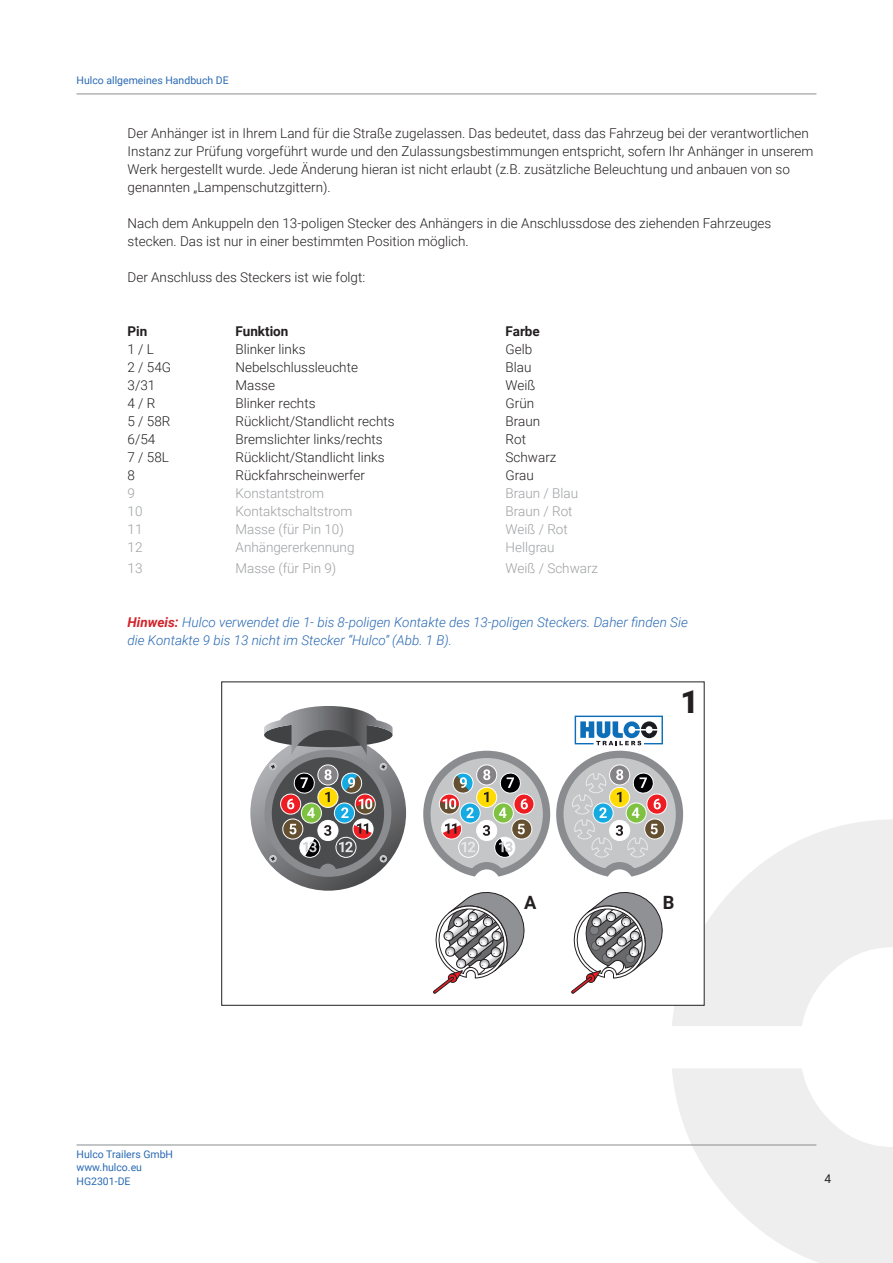
<style>
.page{position:relative;width:893px;height:1263px;background:#fff}
.page>*{position:absolute;margin:0;border:0;box-sizing:border-box;transform-origin:0 0}
.t1{font:900 31.5px "Roboto";color:#231f20}
.t2{font:700 18.3px "Roboto";color:#231f20}
.Body_9_12_roboto_lig{font:300 13.5px/18px "Roboto";color:#231f20}
.t3{font:300 13.5px "Roboto";color:#9d9fa2}
.Body_9_12_roboto_lig-2{font:italic 300 13.5px "Roboto";color:#2869b3}
.t4{font:700 13.5px "Roboto";color:#231f20}
.t5{font:12px "Roboto";color:#231f20}
.t6{font:10.5px/13.5px "Roboto";color:#2869b3}
.s1{font-weight:700;color:#d1232a}
</style>
<div class="page">
<svg style="left:672px;top:819px;width:221px;height:444px;fill:#eeeeef"></svg>
<hr style="left:77px;top:1144px;width:739px;height:1px;background:#8a8c8f">
<hr style="left:77px;top:94px;width:739px;height:1px;background:#8a8c8f">
<div style="left:223px;top:824px;width:481px;height:181px;background:#fff"></div>
<div style="left:221px;top:681px;width:484px;height:325px;border:1px solid #231f20"></div>
<svg style="left:250px;top:735px;width:156px;height:156px"></svg>
<svg style="left:268px;top:753px;width:120px;height:120px"></svg>
<div style="left:264px;top:750px;width:127px;height:127px;border:7px solid #8a8c8f;border-radius:50%"></div>
<svg style="left:269px;top:763px;width:119px;height:109px"></svg>
<svg style="left:264px;top:706px;width:129px;height:49px"></svg>
<svg style="left:433px;top:892px;width:92px;height:102px"></svg>
<svg style="left:571px;top:892px;width:92px;height:102px"></svg>
<svg style="left:574px;top:715px;width:89px;height:1px"></svg>
<svg style="left:423px;top:716px;width:264px;height:161px"></svg>
<p class="t6" style="left:77px;top:74px;width:154px">Hulco allgemeines Handbuch DE</p>
<p class="Body_9_12_roboto_lig" style="left:128px;top:123px;width:687px">Der Anhänger ist in Ihrem Land für die Straße zugelassen. Das bedeutet, dass das Fahrzeug bei der verantwortlichen Instanz zur Prüfung vorgeführt wurde und den Zulassungsbestimmungen entspricht, sofern Ihr Anhänger in unserem Werk hergestellt wurde. Jede Änderung hieran ist nicht erlaubt (z.B. zusätzliche Beleuchtung und anbauen von so genannten „Lampenschutzgittern).</p>
<p class="Body_9_12_roboto_lig" style="left:128px;top:213px;width:645px">Nach dem Ankuppeln den 13-poligen Stecker des Anhängers in die Anschlussdose des ziehenden Fahrzeuges</p>
<p class="Body_9_12_roboto_lig" style="left:128px;top:231px;width:343px">stecken. Das ist nur in einer bestimmten Position möglich.</p>
<p class="Body_9_12_roboto_lig" style="left:128px;top:267px;width:239px">Der Anschluss des Steckers ist wie folgt:</p>
<p class="t4" style="left:128px;top:321px;width:21px">Pin</p>
<p class="t4" style="left:236px;top:321px;width:54px">Funktion</p>
<p class="t4" style="left:506px;top:321px;width:36px">Farbe</p>
<p class="Body_9_12_roboto_lig" style="left:128px;top:339px;width:28px">1 / L</p>
<p class="Body_9_12_roboto_lig" style="left:236px;top:339px;width:71px">Blinker links</p>
<p class="Body_9_12_roboto_lig" style="left:506px;top:339px;width:28px">Gelb</p>
<p class="Body_9_12_roboto_lig" style="left:128px;top:357px;width:45px">2 / 54G</p>
<p class="Body_9_12_roboto_lig" style="left:236px;top:357px;width:124px">Nebelschlussleuchte</p>
<p class="Body_9_12_roboto_lig" style="left:506px;top:357px;width:27px">Blau</p>
<p class="Body_9_12_roboto_lig" style="left:128px;top:375px;width:29px">3/31</p>
<p class="Body_9_12_roboto_lig" style="left:236px;top:375px;width:41px">Masse</p>
<p class="Body_9_12_roboto_lig" style="left:506px;top:375px;width:31px">Weiß</p>
<p class="Body_9_12_roboto_lig" style="left:128px;top:393px;width:29px">4 / R</p>
<p class="Body_9_12_roboto_lig" style="left:236px;top:393px;width:81px">Blinker rechts</p>
<p class="Body_9_12_roboto_lig" style="left:506px;top:393px;width:30px">Grün</p>
<p class="Body_9_12_roboto_lig" style="left:128px;top:411px;width:44px">5 / 58R</p>
<p class="Body_9_12_roboto_lig" style="left:236px;top:411px;width:161px">Rücklicht/Standlicht rechts</p>
<p class="Body_9_12_roboto_lig" style="left:506px;top:411px;width:36px">Braun</p>
<p class="Body_9_12_roboto_lig" style="left:128px;top:429px;width:29px">6/54</p>
<p class="Body_9_12_roboto_lig" style="left:236px;top:429px;width:149px">Bremslichter links/rechts</p>
<p class="Body_9_12_roboto_lig" style="left:506px;top:429px;width:22px">Rot</p>
<p class="Body_9_12_roboto_lig" style="left:128px;top:447px;width:43px">7 / 58L</p>
<p class="Body_9_12_roboto_lig" style="left:236px;top:447px;width:151px">Rücklicht/Standlicht links</p>
<p class="Body_9_12_roboto_lig" style="left:506px;top:447px;width:52px">Schwarz</p>
<p class="Body_9_12_roboto_lig" style="left:128px;top:465px;width:9px">8</p>
<p class="Body_9_12_roboto_lig" style="left:236px;top:465px;width:131px">Rückfahrscheinwerfer</p>
<p class="Body_9_12_roboto_lig" style="left:506px;top:465px;width:30px">Grau</p>
<p class="t3" style="left:128px;top:483px;width:9px">9</p>
<p class="t3" style="left:236px;top:483px;width:90px">Konstantstrom</p>
<p class="t3" style="left:506px;top:483px;width:74px">Braun / Blau</p>
<p class="t3" style="left:128px;top:501px;width:16px">10</p>
<p class="t3" style="left:236px;top:501px;width:118px">Kontaktschaltstrom</p>
<p class="t3" style="left:506px;top:501px;width:68px">Braun / Rot</p>
<p class="t3" style="left:128px;top:519px;width:16px">11</p>
<p class="t3" style="left:236px;top:519px;width:110px">Masse (für Pin 10)</p>
<p class="t3" style="left:506px;top:519px;width:64px">Weiß / Rot</p>
<p class="t3" style="left:128px;top:537px;width:16px">12</p>
<p class="t3" style="left:236px;top:537px;width:120px">Anhängererkennung</p>
<p class="t3" style="left:506px;top:537px;width:50px">Hellgrau</p>
<p class="t3" style="left:128px;top:559px;width:16px">13</p>
<p class="t3" style="left:236px;top:559px;width:102px">Masse (für Pin 9)</p>
<p class="t3" style="left:506px;top:559px;width:94px">Weiß / Schwarz</p>
<p class="Body_9_12_roboto_lig-2" style="left:128px;top:613px;width:562px"><span class="s1">Hinweis:</span> Hulco verwendet die 1- bis 8-poligen Kontakte des 13-poligen Steckers. Daher finden Sie</p>
<p class="Body_9_12_roboto_lig-2" style="left:128px;top:631px;width:326px">die Kontakte 9 bis 13 nicht im Stecker “Hulco” (Abb. 1 B).</p>
<p class="t1" style="left:680px;top:679px;width:20px">1</p>
<p class="t2" style="left:524px;top:890px;width:14px">A</p>
<p class="t2" style="left:663px;top:890px;width:13px">B</p>
<p class="t6" style="left:77px;top:1147px;width:98px">Hulco Trailers GmbH www.hulco.eu<br>HG2301-DE</p>
<p class="t5" style="left:825px;top:1170px;width:8px">4</p>
</div>
